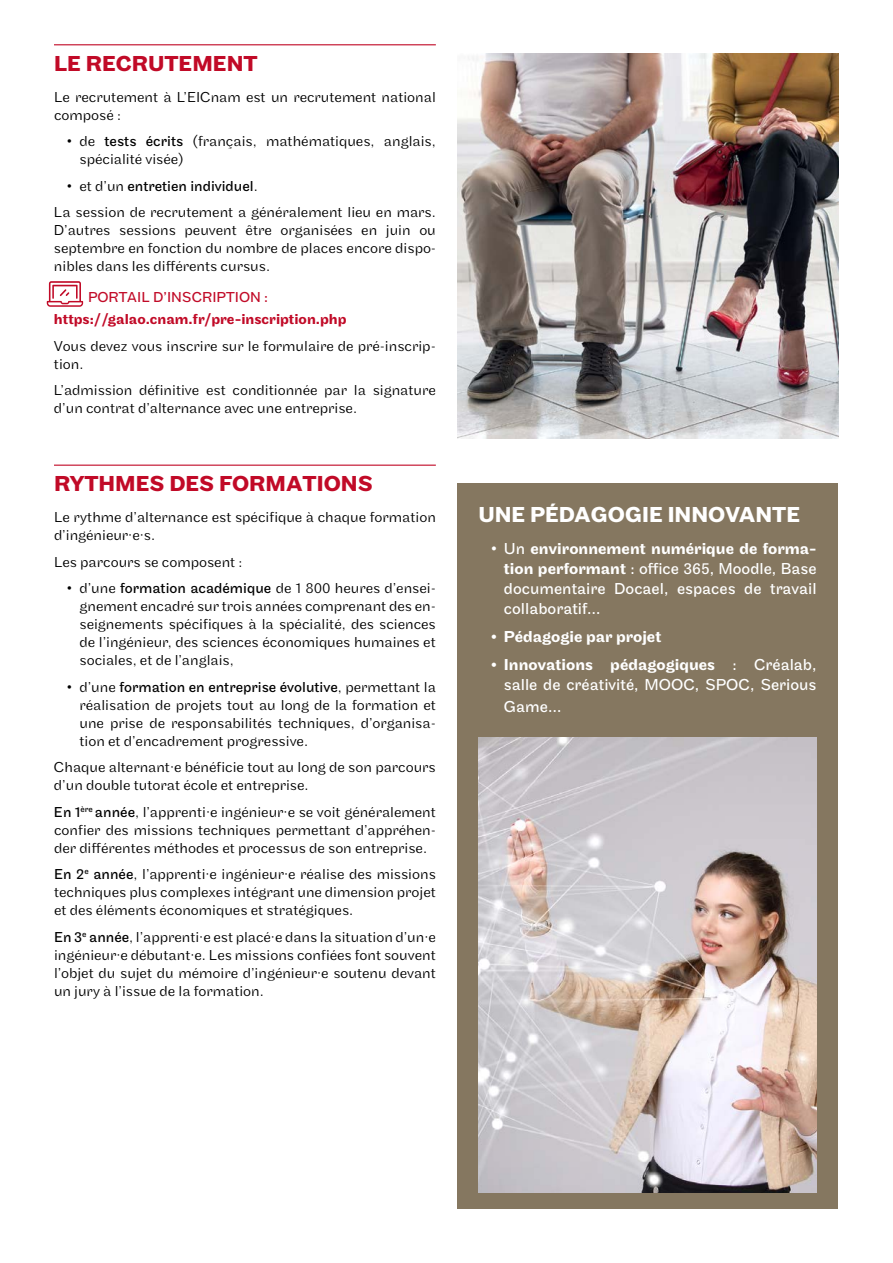
<style>
.page{position:relative;width:893px;height:1263px;background:#fff}
.page>*{position:absolute;margin:0;border:0;box-sizing:border-box;transform-origin:0 0}
.t1{font:700 22.5px "Maple";color:#c10a27}
.t2{font:700 22.5px "Maple";color:#fff}
.t3{font:16.5px/19.8px "Maple";color:#fff;text-align:justify}
.t4{font:500 16.5px "Maple";color:#fff}
.t5{font:300 15px/18px "Maple";color:#000}
.t6{font:500 15px "Maple";color:#c10a27}
.t7{font:15px "Maple";color:#c10a27}
.s1{font-weight:400}
.s2{font-weight:500}
</style>
<div class="page">
<hr style="left:54px;top:44px;width:382px;height:1px;background:#c10a27">
<hr style="left:54px;top:465px;width:382px;height:1px;background:#c10a27">
<svg style="left:47px;top:281px;width:36px;height:26px"></svg>
<div style="left:457px;top:484px;width:381px;height:725px;background:#857760"></div>
<img style="left:458px;top:54px;width:381px;height:384px">
<img style="left:478px;top:737px;width:339px;height:455px">
<h1 class="t1" style="left:54px;top:51px;width:205px">LE RECRUTEMENT</h1>
<p class="t5" style="left:54px;top:88px;width:383px">Le recrutement à L’EICnam est un recrutement national composé :</p>
<p class="t5" style="left:80px;top:132px;width:358px;text-indent:-13px">• de <span class="s1">tests écrits</span> (français, mathématiques, anglais, spécialité visée)</p>
<p class="t5" style="left:54px;top:172px;width:383px;line-height:26.5px;text-indent:13px">• et d’un <span class="s1">entretien individuel</span>.<br>La session de recrutement a généralement lieu en mars.</p>
<p class="t5" style="left:54px;top:221px;width:383px;text-align:justify">D’autres sessions peuvent être organisées en juin ou septembre en fonction du nombre de places encore dispo&shy;nibles dans les différents cursus.</p>
<p class="t7" style="left:88px;top:288px;width:182px">PORTAIL D’INSCRIPTION :</p>
<p class="t6" style="left:54px;top:311px;width:294px">https://galao.cnam.fr/pre-inscription.php</p>
<p class="t5" style="left:54px;top:337px;width:383px">Vous devez vous inscrire sur le formulaire de pré-inscrip&shy;tion.</p>
<p class="t5" style="left:54px;top:381px;width:383px">L’admission définitive est conditionnée par la signature d’un contrat d’alternance avec une entreprise.</p>
<h1 class="t1" style="left:54px;top:471px;width:320px">RYTHMES DES FORMATIONS</h1>
<p class="t5" style="left:54px;top:508px;width:383px">Le rythme d’alternance est spécifique à chaque formation d’ingénieur·e·s.</p>
<p class="t5" style="left:54px;top:553px;width:190px">Les parcours se composent :</p>
<p class="t5" style="left:80px;top:579px;width:358px;text-align:justify;text-indent:-13px">• d’une <span class="s1">formation académique</span> de 1 800 heures d’ensei&shy;gnement encadré sur trois années comprenant des en&shy;seignements spécifiques à la spécialité, des sciences de l’ingénieur, des sciences économiques humaines et sociales, et de l’anglais,</p>
<p class="t5" style="left:80px;top:678px;width:358px;text-align:justify;text-indent:-13px">• d’une <span class="s1">formation en entreprise évolutive</span>, permettant la réalisation de projets tout au long de la formation et une prise de responsabilités techniques, d’organisa&shy;tion et d’encadrement progressive.</p>
<p class="t5" style="left:54px;top:758px;width:383px">Chaque alternant·e bénéficie tout au long de son parcours d’un double tutorat école et entreprise.</p>
<p class="t5" style="left:54px;top:803px;width:383px;text-align:justify"><span class="s1">En 1</span><sup>ère</sup> <span class="s1">année</span>, l’apprenti·e ingénieur·e se voit généralement confier des missions techniques permettant d’appréhen&shy;der différentes méthodes et processus de son entreprise.</p>
<p class="t5" style="left:54px;top:865px;width:383px;text-align:justify"><span class="s1">En 2</span><sup>e</sup> <span class="s1">année</span>, l’apprenti·e ingénieur·e réalise des missions techniques plus complexes intégrant une dimension projet et des éléments économiques et stratégiques.</p>
<p class="t5" style="left:54px;top:928px;width:383px;text-align:justify"><span class="s1">En 3</span><sup>e</sup> <span class="s1">année</span>, l’apprenti·e est placé·e dans la situation d’un·e ingénieur·e débutant·e. Les missions confiées font souvent l’objet du sujet du mémoire d’ingénieur·e soutenu devant un jury à l’issue de la formation.</p>
<h1 class="t2" style="left:478px;top:501px;width:323px">UNE PÉDAGOGIE INNOVANTE</h1>
<p class="t3" style="left:504px;top:539px;width:314px;text-indent:-13px">• Un <span class="s2">environnement numérique de forma&shy;tion performant</span> : office 365, Moodle, Base documentaire Docael, espaces de travail collaboratif…</p>
<p class="t4" style="left:491px;top:627px;width:172px">• Pédagogie par projet</p>
<p class="t3" style="left:491px;top:655px;width:327px;text-align:right"><span class="s2">• Innovations pédagogiques</span> : Créalab, salle de créativité, MOOC, SPOC, Serious</p>
<p class="t3" style="left:504px;top:697px;width:59px">Game…</p>
</div>
